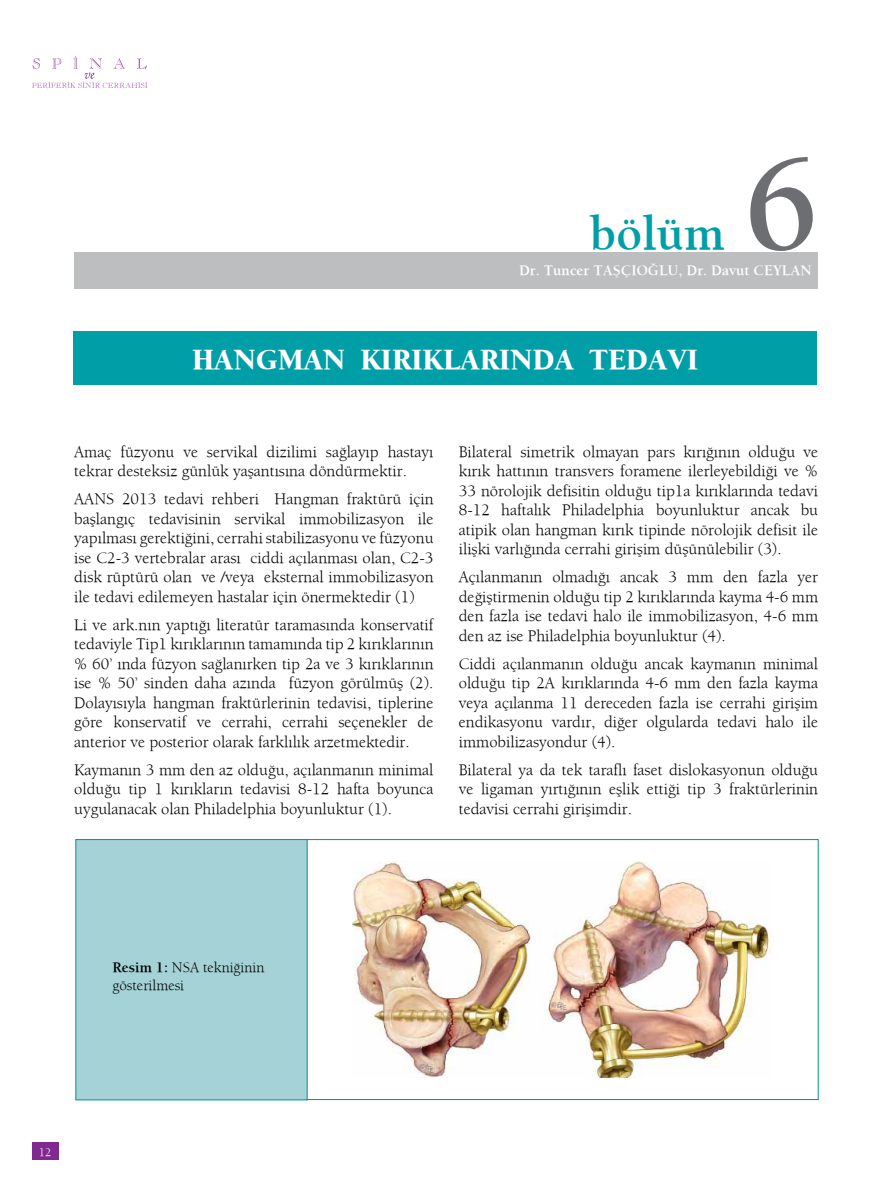
<style>
.page{position:relative;width:893px;height:1191px;background:#fff}
.page>*{position:absolute;margin:0;border:0;box-sizing:border-box;transform-origin:0 0}
.t1{font:700 139.5px "Berkeley";color:#6d6e71}
.t2{font:700 49.5px "Berkeley";color:#009fa8}
.t3{font:900 30px "Berkeley";color:#fff}
.t4{font:16.5px/19.5px "Berkeley";color:#000;text-align:justify}
.t5{font:700 15px "Berkeley";color:#fff}
.t6{font:15px/18px "Berkeley";color:#000}
.t7{font:12px "Berkeley";color:#fff}
.s1{font-weight:700}
</style>
<div class="page">
<svg style="left:32px;top:56px;width:115px;height:32px"></svg>
<div style="left:32px;top:1141px;width:26px;height:18px;background:#812990"></div>
<img style="left:352px;top:861px;width:419px;height:216px">
<div style="left:75px;top:839px;width:233px;height:261px;background:#a5d2d7"></div>
<div style="left:74px;top:252px;width:744px;height:37px;background:#bcbec0"></div>
<div style="left:74px;top:332px;width:743px;height:53px;background:#009fa8"></div>
<h2 class="t2" style="left:590px;top:204px;width:136px">bölüm</h2>
<h1 class="t1" style="left:743px;top:120px;width:76px">6</h1>
<p class="t5" style="left:519px;top:261px;width:294px">Dr. Tuncer TAŞÇIOĞLU, Dr. Davut CEYLAN</p>
<h3 class="t3" style="left:192px;top:342px;width:508px">HANGMAN KIRIKLARINDA TEDAVI</h3>
<p class="t4" style="left:74px;top:441px;width:361px">Amaç füzyonu ve servikal dizilimi sağlayıp hastayı tekrar desteksiz günlük yaşantısına döndürmektir.</p>
<p class="t4" style="left:74px;top:489px;width:361px">AANS 2013 tedavi rehberi Hangman fraktürü için başlangıç tedavisinin servikal immobilizasyon ile yapılması gerektiğini, cerrahi stabilizasyonu ve füzyonu ise C2-3 vertebralar arası ciddi açılanması olan, C2-3 disk rüptürü olan ve /veya eksternal immobilizasyon ile tedavi edilemeyen hastalar için önermektedir (1)</p>
<p class="t4" style="left:74px;top:614px;width:361px">Li ve ark.nın yaptığı literatür taramasında konservatif tedaviyle Tip1 kırıklarının tamamında tip 2 kırıklarının % 60’ ında füzyon sağlanırken tip 2a ve 3 kırıklarının ise % 50’ sinden daha azında füzyon görülmüş (2).<br>Dolayısıyla hangman fraktürlerinin tedavisi, tiplerine göre konservatif ve cerrahi, cerrahi seçenekler de anterior ve posterior olarak farklılık arzetmektedir.</p>
<p class="t4" style="left:74px;top:759px;width:361px">Kaymanın 3 mm den az olduğu, açılanmanın minimal olduğu tip 1 kırıkların tedavisi 8-12 hafta boyunca uygulanacak olan Philadelphia boyunluktur (1).</p>
<p class="t4" style="left:459px;top:441px;width:361px">Bilateral simetrik olmayan pars kırığının olduğu ve kırık hattının transvers foramene ilerleyebildiği ve % 33 nörolojik defisitin olduğu tip1a kırıklarında tedavi 8-12 haftalık Philadelphia boyunluktur ancak bu atipik olan hangman kırık tipinde nörolojik defisit ile ilişki varlığında cerrahi girişim düşünülebilir (3).</p>
<p class="t4" style="left:459px;top:567px;width:361px">Açılanmanın olmadığı ancak 3 mm den fazla yer değiştirmenin olduğu tip 2 kırıklarında kayma 4-6 mm den fazla ise tedavi halo ile immobilizasyon, 4-6 mm den az ise Philadelphia boyunluktur (4).</p>
<p class="t4" style="left:459px;top:653px;width:361px">Ciddi açılanmanın olduğu ancak kaymanın minimal olduğu tip 2A kırıklarında 4-6 mm den fazla kayma veya açılanma 11 dereceden fazla ise cerrahi girişim endikasyonu vardır, diğer olgularda tedavi halo ile immobilizasyondur (4).</p>
<p class="t4" style="left:459px;top:759px;width:361px">Bilateral ya da tek taraflı faset dislokasyonun olduğu ve ligaman yırtığının eşlik ettiği tip 3 fraktürlerinin tedavisi cerrahi girişimdir.</p>
<p class="t6" style="left:113px;top:958px;width:153px"><span class="s1">Resim 1:</span> NSA tekniğinin gösterilmesi</p>
<p class="t7" style="left:39px;top:1145px;width:14px">12</p>
</div>
